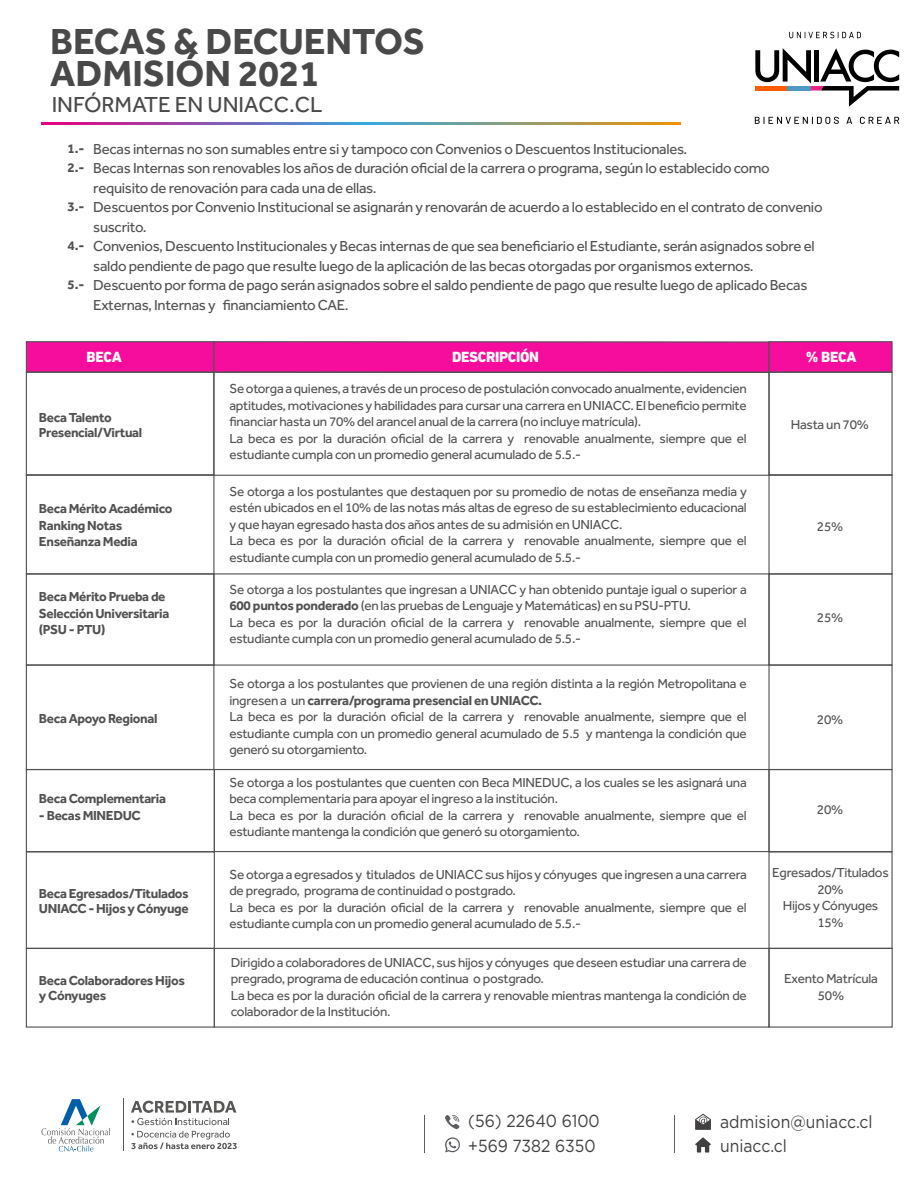
<style>
.page{position:relative;width:918px;height:1188px;background:#fff}
.page>*{position:absolute;margin:0;border:0;box-sizing:border-box;transform-origin:0 0}
.t1{font:700 37.5px/31.5px "Effra";color:#494949}
.t2{font:22.5px "Effra";color:#494949}
.t3{font:17.4px/24.8px "Gotham";color:#434041;scale:.9 1}
.t4{font:15px/19.5px "Effra";letter-spacing:-.02em;color:#515151}
.t5{font:800 15px "DIN Next LT Pro";letter-spacing:-.025em;color:#fff}
.t6{font:13.5px/16.5px "Effra";letter-spacing:-.02em;color:#515151}
.t7{font:700 13.5px/16.5px "Effra";letter-spacing:-.025em;color:#515151}
.s1{font-weight:700}
</style>
<div class="page">
<svg style="left:755px;top:48px;width:144px;height:59px"></svg>
<svg style="left:789px;top:32px;width:72px;height:6px"></svg>
<svg style="left:755px;top:117px;width:84px;height:7px"></svg>
<svg style="left:846px;top:117px;width:6px;height:7px"></svg>
<svg style="left:860px;top:117px;width:39px;height:7px"></svg>
<svg style="left:41px;top:122px;width:640px;height:2px"></svg>
<svg style="left:41px;top:1099px;width:69px;height:52px"></svg>
<svg style="left:131px;top:1101px;width:105px;height:24px"></svg>
<hr style="left:123px;top:1099px;width:1px;height:52px;background:#575756">
<svg style="left:131px;top:1131px;width:106px;height:18px"></svg>
<div style="left:26px;top:341px;width:188px;height:32px;background:#f70d9e;border:1px solid #515151"></div>
<div style="left:214px;top:342px;width:555px;height:30px;background:#f70d9e"></div>
<div style="left:213px;top:341px;width:557px;height:32px;border:1px solid #515151"></div>
<div style="left:768px;top:341px;width:125px;height:32px;background:#f70d9e;border:1px solid #515151"></div>
<div style="left:26px;top:372px;width:188px;height:104px;border:1px solid #515151"></div>
<div style="left:213px;top:372px;width:557px;height:104px;border:1px solid #515151"></div>
<div style="left:768px;top:372px;width:125px;height:104px;border:1px solid #515151"></div>
<div style="left:26px;top:474px;width:188px;height:100px;border:1px solid #515151"></div>
<div style="left:768px;top:474px;width:125px;height:100px;border:1px solid #515151"></div>
<div style="left:26px;top:573px;width:188px;height:93px;border:1px solid #515151"></div>
<div style="left:768px;top:573px;width:125px;height:93px;border:1px solid #515151"></div>
<div style="left:26px;top:664px;width:188px;height:106px;border:1px solid #515151"></div>
<div style="left:768px;top:664px;width:125px;height:106px;border:1px solid #515151"></div>
<div style="left:26px;top:769px;width:189px;height:83px;border:1px solid #515151"></div>
<div style="left:214px;top:769px;width:556px;height:83px;border:1px solid #515151"></div>
<div style="left:768px;top:769px;width:125px;height:83px;border:1px solid #515151"></div>
<svg style="left:424px;top:1113px;width:287px;height:40px"></svg>
<div style="left:26px;top:851px;width:189px;height:98px;border:1px solid #515151"></div>
<div style="left:768px;top:851px;width:125px;height:98px;border:1px solid #515151"></div>
<div style="left:26px;top:948px;width:189px;height:80px;border:1px solid #515151"></div>
<div style="left:214px;top:948px;width:556px;height:80px;border:1px solid #515151"></div>
<div style="left:768px;top:948px;width:125px;height:80px;border:1px solid #515151"></div>
<h1 class="t1" style="left:50px;top:25px;width:376px">BECAS &amp; DECUENTOS<br>ADMISIÓN 2021</h1>
<h2 class="t2" style="left:52px;top:91px;width:272px">INFÓRMATE EN UNIACC.CL</h2>
<p class="t4" style="left:93px;top:139px;width:731px">Becas internas no son sumables entre si y tampoco con Convenios o Descuentos Institucionales.<br>Becas Internas son renovables los años de duración oficial de la carrera o programa, según lo establecido como requisito de renovación para cada una de ellas.<br>Descuentos por Convenio Institucional se asignarán y renovarán de acuerdo a lo establecido en el contrato de convenio suscrito.<br>Convenios, Descuento Institucionales y Becas internas de que sea beneficiario el Estudiante, serán asignados sobre el saldo pendiente de pago que resulte luego de la aplicación de las becas otorgadas por organismos externos.<br>Descuento por forma de pago serán asignados sobre el saldo pendiente de pago que resulte luego de aplicado Becas Externas, Internas y financiamiento CAE.</p>
<p class="t7" style="left:68px;top:138px;width:18px;line-height:19.5px">1.-<br>2.-</p>
<p class="t7" style="left:68px;top:198px;width:18px">3.-</p>
<p class="t7" style="left:68px;top:237px;width:18px">4.-</p>
<p class="t7" style="left:68px;top:276px;width:18px">5.-</p>
<p class="t5" style="left:87px;top:348px;width:37px">BECA</p>
<p class="t5" style="left:452px;top:348px;width:88px">DESCRIPCIÓN</p>
<p class="t5" style="left:806px;top:348px;width:52px">% BECA</p>
<p class="t7" style="left:39px;top:410px;width:105px;line-height:15px">Beca Talento<br>Presencial/Virtual</p>
<p class="t7" style="left:39px;top:500px;width:135px">Beca Mérito Académico<br>Ranking Notas<br>Enseñanza Media</p>
<p class="t7" style="left:39px;top:588px;width:132px">Beca Mérito Prueba de<br>Selección Universitaria (PSU - PTU)</p>
<p class="t7" style="left:39px;top:710px;width:120px">Beca Apoyo Regional</p>
<p class="t7" style="left:39px;top:790px;width:129px">Beca Complementaria</p>
<p class="t7" style="left:39px;top:807px;width:103px">- Becas MINEDUC</p>
<p class="t7" style="left:39px;top:885px;width:151px;line-height:15px">Beca Egresados/Titulados<br>UNIACC - Hijos y Cónyuge</p>
<p class="t6" style="left:229px;top:380px;width:519px">Se otorga a quienes, a través de un proceso de postulación convocado anualmente, evidencien aptitudes, motivaciones y habilidades para cursar una carrera en UNIACC. El beneficio permite financiar hasta un 70% del arancel anual de la carrera (no incluye matrícula).<br>La beca es por la duración oficial de la carrera y renovable anualmente, siempre que el estudiante cumpla con un promedio general acumulado de 5.5.-</p>
<p class="t6" style="left:229px;top:483px;width:519px">Se otorga a los postulantes que destaquen por su promedio de notas de enseñanza media y estén ubicados en el 10% de las notas más altas de egreso de su establecimiento educacional y que hayan egresado hasta dos años antes de su admisión en UNIACC.<br>La beca es por la duración oficial de la carrera y renovable anualmente, siempre que el estudiante cumpla con un promedio general acumulado de 5.5.-</p>
<p class="t6" style="left:229px;top:581px;width:519px">Se otorga a los postulantes que ingresan a UNIACC y han obtenido puntaje igual o superior a <span class="s1">600 puntos ponderado</span> (en las pruebas de Lenguaje y Matemáticas) en su PSU-PTU.<br>La beca es por la duración oficial de la carrera y renovable anualmente, siempre que el estudiante cumpla con un promedio general acumulado de 5.5.-</p>
<p class="t6" style="left:229px;top:675px;width:519px">Se otorga a los postulantes que provienen de una región distinta a la región Metropolitana e ingresen a un <span class="s1">carrera/programa presencial en UNIACC.<br></span>La beca es por la duración oficial de la carrera y renovable anualmente, siempre que el estudiante cumpla con un promedio general acumulado de 5.5 y mantenga la condición que generó su otorgamiento.</p>
<p class="t6" style="left:229px;top:774px;width:519px">Se otorga a los postulantes que cuenten con Beca MINEDUC, a los cuales se les asignará una beca complementaria para apoyar el ingreso a la institución.<br>La beca es por la duración oficial de la carrera y renovable anualmente, siempre que el estudiante mantenga la condición que generó su otorgamiento.</p>
<p class="t6" style="left:229px;top:866px;width:519px">Se otorga a egresados y titulados de UNIACC sus hijos y cónyuges que ingresen a una carrera de pregrado, programa de continuidad o postgrado.<br>La beca es por la duración oficial de la carrera y renovable anualmente, siempre que el estudiante cumpla con un promedio general acumulado de 5.5.-</p>
<p class="t6" style="left:791px;top:416px;width:80px">Hasta un 70%</p>
<p class="t6" style="left:817px;top:518px;width:28px">25%</p>
<p class="t6" style="left:817px;top:609px;width:28px">25%</p>
<p class="t6" style="left:817px;top:711px;width:28px">20%</p>
<p class="t6" style="left:817px;top:801px;width:28px">20%</p>
<p class="t6" style="left:772px;top:864px;width:118px;text-align:center">Egresados/Titulados<br>20%<br>Hijos y Cónyuges<br>15%</p>
<p class="t6" style="left:231px;top:954px;width:517px">Dirigido a colaboradores de UNIACC, sus hijos y cónyuges que deseen estudiar una carrera de pregrado, programa de educación continua o postgrado.<br>La beca es por la duración oficial de la carrera y renovable mientras mantenga la condición de colaborador de la Institución.</p>
<p class="t7" style="left:39px;top:972px;width:147px;line-height:15px">Beca Colaboradores Hijos y Cónyuges</p>
<p class="t6" style="left:784px;top:970px;width:95px;text-align:center">Exento Matrícula<br>50%</p>
<p class="t3" style="left:468px;top:1108px;width:148px">(56) 22640 6100 +569 7382 6350</p>
<p class="t3" style="left:720px;top:1109px;width:171px">admision@uniacc.cl uniacc.cl</p>
</div>
